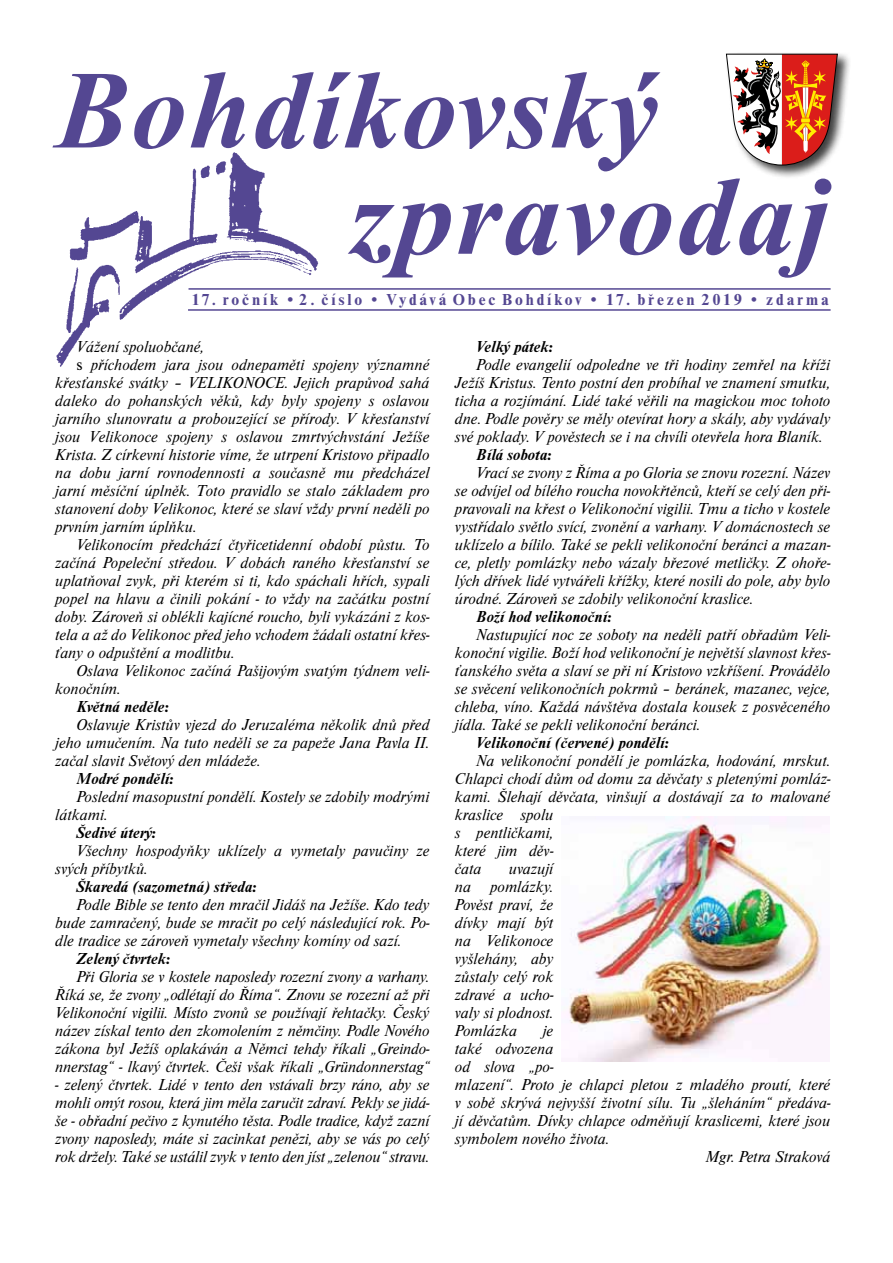
<style>
.page{position:relative;width:893px;height:1263px;background:#fff}
.page>*{position:absolute;margin:0;border:0;box-sizing:border-box;transform-origin:0 0}
.t1{font:italic 700 111px/106.2px "Times New Roman";letter-spacing:.02em;color:#544792}
.t2{font:italic 16.5px/18px "Nimbus Roman DOT";color:#000;text-align:justify}
.t3{font:italic 700 16.5px "Nimbus Roman DOT";color:#000}
.t4{font:700 16.5px "Nimbus Roman DOT";letter-spacing:.17em;color:#544792}
.s1{font-style:normal}
</style>
<div class="page">
<hr style="left:188px;top:309px;width:643px;height:2px;background:#544792">
<hr style="left:189px;top:288px;width:642px;height:2px;background:#544792">
<img style="left:56px;top:152px;width:268px;height:215px">
<img style="left:562px;top:816px;width:267px;height:245px">
<div style="left:724px;top:52px;width:127px;height:128px;background:#000;opacity:.75"></div>
<svg style="left:725px;top:53px;width:113px;height:113px"></svg>
<h1 class="t1" style="left:349px;top:54px;width:482px;text-indent:-294px">Bohdíkovský zpravodaj</h1>
<p class="t4" style="left:191px;top:291px;width:639px">17. ročník •2. číslo • Vydává Obec Bohdíkov • 17. březen 2019 • zdarma</p>
<p class="t2" style="left:77px;top:338px;width:129px">Vážení spoluobčané,</p>
<p class="t2" style="left:77px;top:356px;width:354px"><span class="s1">s</span> příchodem jara jsou odnepaměti spojeny významné</p>
<p class="t2" style="left:55px;top:374px;width:376px">křesťanské svátky – VELIKONOCE. Jejich prapůvod sahá</p>
<p class="t2" style="left:55px;top:392px;width:376px">daleko do pohanských věků, kdy byly spojeny s oslavou</p>
<p class="t2" style="left:55px;top:410px;width:376px">jarního slunovratu a probouzející se přírody. V křesťanství</p>
<p class="t2" style="left:55px;top:428px;width:376px">jsou Velikonoce spojeny s oslavou zmrtvýchvstání Ježíše</p>
<p class="t2" style="left:55px;top:446px;width:376px">Krista. Z církevní historie víme, že utrpení Kristovo připadlo</p>
<p class="t2" style="left:55px;top:464px;width:376px">na dobu jarní rovnodennosti a současně mu předcházel</p>
<p class="t2" style="left:55px;top:482px;width:376px">jarní měsíční úplněk. Toto pravidlo se stalo základem pro</p>
<p class="t2" style="left:55px;top:500px;width:376px">stanovení doby Velikonoc, které se slaví vždy první neděli po</p>
<p class="t2" style="left:55px;top:518px;width:143px">prvním jarním úplňku.</p>
<p class="t2" style="left:77px;top:536px;width:354px">Velikonocím předchází čtyřicetidenní období půstu. To</p>
<p class="t2" style="left:55px;top:554px;width:376px">začíná Popeleční středou. V dobách raného křesťanství se</p>
<p class="t2" style="left:55px;top:572px;width:376px">uplatňoval zvyk, při kterém si ti, kdo spáchali hřích, sypali</p>
<p class="t2" style="left:55px;top:590px;width:376px">popel na hlavu a činili pokání - to vždy na začátku postní</p>
<p class="t2" style="left:55px;top:608px;width:376px">doby. Zároveň si oblékli kajícné roucho, byli vykázáni z kos-</p>
<p class="t2" style="left:55px;top:626px;width:376px">tela a až do Velikonoc před jeho vchodem žádali ostatní křes-</p>
<p class="t2" style="left:55px;top:644px;width:181px">ťany o odpuštění a modlitbu.</p>
<p class="t2" style="left:77px;top:662px;width:355px">Oslava Velikonoc začíná Pašijovým svatým týdnem veli-</p>
<p class="t2" style="left:55px;top:680px;width:67px">konočním.</p>
<p class="t3" style="left:77px;top:698px;width:94px">Květná neděle:</p>
<p class="t2" style="left:55px;top:716px;width:376px;text-indent:21px">Oslavuje Kristův vjezd do Jeruzaléma několik dnů před jeho umučením. Na tuto neděli se za papeže Jana Pavla II. začal slavit Světový den mládeže.</p>
<p class="t3" style="left:77px;top:770px;width:99px">Modré pondělí:</p>
<p class="t2" style="left:55px;top:788px;width:376px;text-indent:21px">Poslední masopustní pondělí. Kostely se zdobily modrými látkami.</p>
<p class="t3" style="left:77px;top:824px;width:82px">Šedivé úterý:</p>
<p class="t2" style="left:55px;top:842px;width:376px;text-indent:21px">Všechny hospodyňky uklízely a vymetaly pavučiny ze svých příbytků.</p>
<p class="t3" style="left:77px;top:878px;width:182px">Škaredá (sazometná) středa:</p>
<p class="t2" style="left:55px;top:896px;width:376px;text-indent:21px">Podle Bible se tento den mračil Jidáš na Ježíše. Kdo tedy bude zamračený, bude se mračit po celý následující rok. Po&shy;dle tradice se zároveň vymetaly všechny komíny od sazí.</p>
<p class="t3" style="left:77px;top:950px;width:96px">Zelený čtvrtek:</p>
<p class="t2" style="left:55px;top:968px;width:376px;text-indent:21px">Při Gloria se v kostele naposledy rozezní zvony a varhany.<br>Říká se, že zvony „odlétají do Říma“. Znovu se rozezní až při Velikonoční vigilii. Místo zvonů se používají řehtačky. Český název získal tento den zkomolením z němčiny. Podle Nového zákona byl Ježíš oplakáván a Němci tehdy říkali „Greindo&shy;nnerstag“ - lkavý čtvrtek. Češi však říkali „Gründonnerstag“</p>
<p class="t2" style="left:55px;top:1076px;width:376px">- zelený čtvrtek. Lidé v tento den vstávali brzy ráno, aby se mohli omýt rosou, která jim měla zaručit zdraví. Pekly se jidá&shy;še - obřadní pečivo z kynutého těsta. Podle tradice, když zazní zvony naposledy, máte si zacinkat penězi, aby se vás po celý rok držely. Také se ustálil zvyk v tento den jíst „zelenou“ stravu.</p>
<p class="t3" style="left:476px;top:338px;width:79px">Velký pátek:</p>
<p class="t2" style="left:455px;top:356px;width:377px;text-indent:21px">Podle evangelií odpoledne ve tři hodiny zemřel na kříži Ježíš Kristus. Tento postní den probíhal ve znamení smutku, ticha a rozjímání. Lidé také věřili na magickou moc tohoto dne. Podle pověry se měly otevírat hory a skály, aby vydávaly své poklady. V pověstech se i na chvíli otevřela hora Blaník.</p>
<p class="t3" style="left:476px;top:446px;width:78px">Bílá sobota:</p>
<p class="t2" style="left:455px;top:464px;width:377px;text-indent:21px">Vrací se zvony z Říma a po Gloria se znovu rozezní. Název se odvíjel od bílého roucha novokřtěnců, kteří se celý den při&shy;pravovali na křest o Velikonoční vigilii. Tmu a ticho v kostele vystřídalo světlo svící, zvonění a varhany. V domácnostech se uklízelo a bílilo. Také se pekli velikonoční beránci a mazan&shy;ce, pletly pomlázky nebo vázaly březové metličky. Z ohoře&shy;lých dřívek lidé vytvářeli křížky, které nosili do pole, aby bylo úrodné. Zároveň se zdobily velikonoční kraslice.</p>
<p class="t3" style="left:476px;top:608px;width:137px">Boží hod velikonoční:</p>
<p class="t2" style="left:455px;top:626px;width:377px;text-indent:21px">Nastupující noc ze soboty na neděli patří obřadům Veli&shy;konoční vigilie. Boží hod velikonoční je největší slavnost křes&shy;ťanského světa a slaví se při ní Kristovo vzkříšení. Provádělo se svěcení velikonočních pokrmů – beránek, mazanec, vejce, chleba, víno. Každá návštěva dostala kousek z posvěceného jídla. Také se pekli velikonoční beránci.</p>
<p class="t3" style="left:476px;top:734px;width:195px">Velikonoční (červené) pondělí:</p>
<p class="t2" style="left:455px;top:752px;width:377px;text-align:left;text-indent:21px">Na velikonoční pondělí je pomlázka, hodování, mrskut.<br>Chlapci chodí dům od domu za děvčaty s pletenými pomláz&shy;kami. Šlehají děvčata, vinšují a dostávají za to malované kraslice spolu<br>s pentličkami,<br>které jim děv-<br>čata</p>
<p class="t2" style="left:455px;top:860px;width:100px;text-indent:54px">uvazují na pomlázky.<br>Pověst praví, že dívky mají být na Velikonoce vyšlehány, aby zůstaly celý rok zdravé a ucho&shy;valy si plodnost.<br>Pomlázka</p>
<p class="t2" style="left:543px;top:1022px;width:12px">je</p>
<p class="t2" style="left:455px;top:1040px;width:100px">také odvozena</p>
<p class="t2" style="left:455px;top:1058px;width:100px">od slova „po-</p>
<p class="t2" style="left:455px;top:1076px;width:377px">mlazení“. Proto je chlapci pletou z mladého proutí, které</p>
<p class="t2" style="left:455px;top:1094px;width:377px">v sobě skrývá nejvyšší životní sílu. Tu „šleháním“ předáva-</p>
<p class="t2" style="left:455px;top:1112px;width:377px">jí děvčatům. Dívky chlapce odměňují kraslicemi, které jsou</p>
<p class="t2" style="left:455px;top:1130px;width:156px">symbolem nového života.</p>
<p class="t2" style="left:706px;top:1148px;width:126px">Mgr. Petra Straková</p>
</div>
